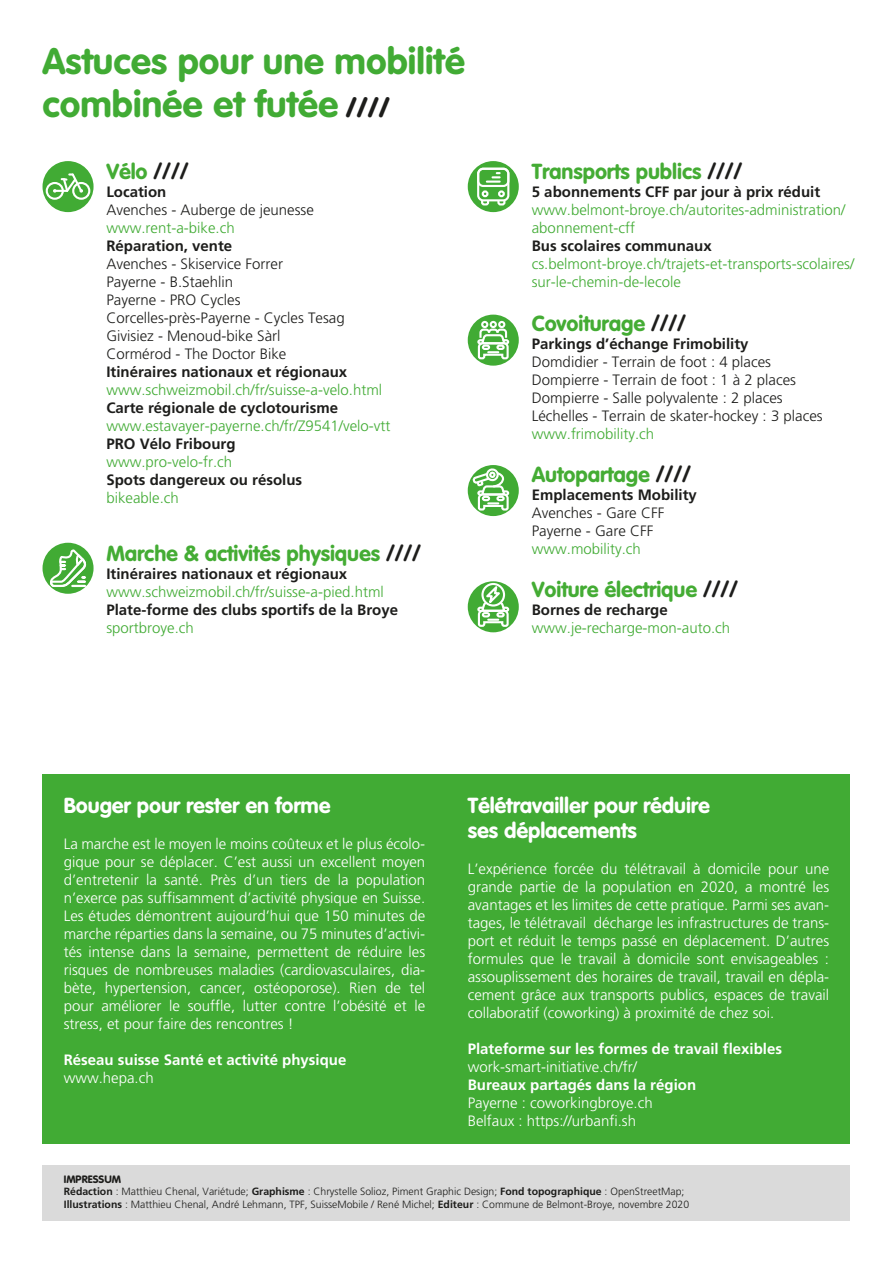
<style>
.page{position:relative;width:893px;height:1263px;background:#fff}
.page>*{position:absolute;margin:0;border:0;box-sizing:border-box;transform-origin:0 0}
.t1{font:700 36px/43.2px "Volkswagen";color:#41ab34}
.t2{font:700 21.15px "Volkswagen";letter-spacing:-.005em;color:#44ac34}
.t3{font:700 21.15px/25.2px "Volkswagen";letter-spacing:-.005em;color:#fff}
.t4{font:300 15px/18px "Frutiger";color:#fff;text-align:justify}
.t5{font:300 15px/18px "Frutiger";color:#41ab34}
.t6{font:300 15px/18px "Frutiger";color:#1d1d1b}
.t7{font:700 15px "Frutiger";color:#1d1d1b}
.t8{font:700 15px "Frutiger";color:#fff}
.t9{font:300 10.5px/12.6px "Frutiger";color:#1d1d1b}
.t10{font:700 10.5px "Volkswagen";color:#1d1d1b}
.s1{font-weight:800;font-size:25.5px;color:#1d1d1b}
.s2{color:#1d1d1b}
.s3{font-weight:700}
</style>
<div class="page">
<div style="left:43px;top:774px;width:807px;height:370px;background:#41ab34"></div>
<div style="left:43px;top:1165px;width:807px;height:55px;background:#dadada"></div>
<div style="left:43px;top:161px;width:51px;height:51px;background:#41ab34;border-radius:50%"></div>
<div style="left:72px;top:182px;width:18px;height:18px;border:2px solid #fff;border-radius:50%"></div>
<div style="left:46px;top:182px;width:18px;height:18px;border:2px solid #fff;border-radius:50%"></div>
<svg style="left:53px;top:173px;width:31px;height:21px"></svg>
<div style="left:43px;top:543px;width:51px;height:51px;background:#41ab34;border-radius:50%"></div>
<svg style="left:49px;top:548px;width:40px;height:40px"></svg>
<div style="left:468px;top:161px;width:51px;height:51px;background:#41ab34;border-radius:50%"></div>
<div style="left:477px;top:168px;width:32px;height:33px;border:2px solid #fff;border-radius:5px"></div>
<div style="left:477px;top:168px;width:32px;height:19px;border:2px solid #fff;border-radius:5px"></div>
<div style="left:498px;top:190px;width:7px;height:7px;border:2px solid #fff;border-radius:50%"></div>
<svg style="left:496px;top:198px;width:11px;height:8px"></svg>
<div style="left:482px;top:190px;width:6px;height:7px;border:2px solid #fff;border-radius:50%"></div>
<svg style="left:480px;top:198px;width:10px;height:8px"></svg>
<svg style="left:487px;top:172px;width:13px;height:11px"></svg>
<div style="left:468px;top:581px;width:51px;height:51px;background:#41ab34;border-radius:50%"></div>
<div style="left:481px;top:583px;width:24px;height:24px;border:2px solid #fff;border-radius:50%"></div>
<svg style="left:476px;top:584px;width:34px;height:44px"></svg>
<div style="left:468px;top:315px;width:51px;height:51px;background:#41ab34;border-radius:50%"></div>
<div style="left:490px;top:321px;width:7px;height:7px;border:2px solid #fff;border-radius:50%"></div>
<div style="left:498px;top:321px;width:7px;height:7px;border:2px solid #fff;border-radius:50%"></div>
<div style="left:481px;top:321px;width:7px;height:7px;border:2px solid #fff;border-radius:50%"></div>
<svg style="left:476px;top:322px;width:34px;height:38px"></svg>
<div style="left:468px;top:465px;width:51px;height:51px;background:#41ab34;border-radius:50%"></div>
<svg style="left:471px;top:466px;width:39px;height:46px"></svg>
<h1 class="t1" style="left:42px;top:39px;width:424px">Astuces pour une mobilité combinée et futée <span class="s1">////</span></h1>
<h2 class="t2" style="left:106px;top:160px;width:84px">Vélo <span class="s2">////</span></h2>
<p class="t7" style="left:106px;top:183px;width:61px">Location</p>
<p class="t6" style="left:106px;top:201px;width:209px">Avenches - Auberge de jeunesse</p>
<p class="t5" style="left:106px;top:219px;width:130px">www.rent-a-bike.ch</p>
<p class="t7" style="left:106px;top:237px;width:127px">Réparation, vente</p>
<p class="t6" style="left:106px;top:255px;width:240px">Avenches - Skiservice Forrer<br>Payerne - B.Staehlin<br>Payerne - PRO Cycles<br>Corcelles-près-Payerne - Cycles Tesag<br>Givisiez - Menoud-bike Sàrl<br>Cormérod - The Doctor Bike</p>
<p class="t7" style="left:106px;top:363px;width:242px">Itinéraires nationaux et régionaux</p>
<p class="t5" style="left:106px;top:381px;width:277px">www.schweizmobil.ch/fr/suisse-a-velo.html</p>
<p class="t7" style="left:106px;top:399px;width:233px">Carte régionale de cyclotourisme</p>
<p class="t5" style="left:106px;top:417px;width:286px">www.estavayer-payerne.ch/fr/Z9541/velo-vtt</p>
<p class="t7" style="left:106px;top:435px;width:131px">PRO Vélo Fribourg</p>
<p class="t5" style="left:106px;top:453px;width:127px">www.pro-velo-fr.ch</p>
<p class="t7" style="left:106px;top:471px;width:197px">Spots dangereux ou résolus</p>
<p class="t5" style="left:106px;top:489px;width:74px">bikeable.ch</p>
<h2 class="t2" style="left:106px;top:541px;width:316px">Marche &amp; activités physiques <span class="s2">////</span></h2>
<p class="t7" style="left:106px;top:565px;width:242px">Itinéraires nationaux et régionaux</p>
<p class="t5" style="left:106px;top:583px;width:279px">www.schweizmobil.ch/fr/suisse-a-pied.html</p>
<p class="t7" style="left:106px;top:601px;width:293px">Plate-forme des clubs sportifs de la Broye</p>
<p class="t5" style="left:106px;top:619px;width:89px">sportbroye.ch</p>
<h2 class="t2" style="left:532px;top:160px;width:212px">Transports publics <span class="s2">////</span></h2>
<p class="t7" style="left:532px;top:183px;width:290px">5 abonnements CFF par jour à prix réduit</p>
<p class="t5" style="left:532px;top:201px;width:315px">www.belmont-broye.ch/autorites-administration/ abonnement-cff</p>
<p class="t7" style="left:532px;top:237px;width:181px">Bus scolaires communaux</p>
<p class="t5" style="left:532px;top:255px;width:324px">cs.belmont-broye.ch/trajets-et-transports-scolaires/ sur-le-chemin-de-lecole</p>
<h2 class="t2" style="left:532px;top:311px;width:156px">Covoiturage <span class="s2">////</span></h2>
<p class="t7" style="left:532px;top:335px;width:218px">Parkings d’échange Frimobility</p>
<p class="t6" style="left:532px;top:353px;width:292px">Domdidier - Terrain de foot : 4 places Dompierre - Terrain de foot : 1 à 2 places Dompierre - Salle polyvalente : 2 places Léchelles - Terrain de skater-hockey : 3 places</p>
<p class="t5" style="left:532px;top:425px;width:124px">www.frimobility.ch</p>
<h2 class="t2" style="left:532px;top:462px;width:161px">Autopartage <span class="s2">////</span></h2>
<p class="t7" style="left:532px;top:486px;width:167px">Emplacements Mobility</p>
<p class="t6" style="left:532px;top:504px;width:134px">Avenches - Gare CFF<br>Payerne - Gare CFF</p>
<p class="t5" style="left:532px;top:540px;width:111px">www.mobility.ch</p>
<h2 class="t2" style="left:532px;top:577px;width:208px">Voiture électrique <span class="s2">////</span></h2>
<p class="t7" style="left:532px;top:601px;width:137px">Bornes de recharge</p>
<p class="t5" style="left:532px;top:619px;width:200px">www.je-recharge-mon-auto.ch</p>
<h2 class="t3" style="left:64px;top:793px;width:268px">Bouger pour rester en forme</h2>
<p class="t4" style="left:64px;top:835px;width:363px">La marche est le moyen le moins coûteux et le plus écolo&shy;gique pour se déplacer. C’est aussi un excellent moyen d’entretenir la santé. Près d’un tiers de la population n’exerce pas suffisamment d’activité physique en Suisse.<br>Les études démontrent aujourd’hui que 150 minutes de marche réparties dans la semaine, ou 75 minutes d’activi&shy;tés intense dans la semaine, permettent de réduire les risques de nombreuses maladies (cardiovasculaires, dia&shy;bète, hypertension, cancer, ostéoporose). Rien de tel pour améliorer le souffle, lutter contre l’obésité et le stress, et pour faire des rencontres !</p>
<p class="t8" style="left:64px;top:1051px;width:284px">Réseau suisse Santé et activité physique</p>
<p class="t4" style="left:64px;top:1069px;width:92px">www.hepa.ch</p>
<h2 class="t3" style="left:468px;top:793px;width:244px">Télétravailler pour réduire ses déplacements</h2>
<p class="t4" style="left:468px;top:860px;width:363px">L’expérience forcée du télétravail à domicile pour une grande partie de la population en 2020, a montré les avantages et les limites de cette pratique. Parmi ses avan&shy;tages, le télétravail décharge les infrastructures de trans&shy;port et réduit le temps passé en déplacement. D’autres formules que le travail à domicile sont envisageables : assouplissement des horaires de travail, travail en dépla&shy;cement grâce aux transports publics, espaces de travail collaboratif (coworking) à proximité de chez soi.</p>
<p class="t8" style="left:468px;top:1040px;width:316px">Plateforme sur les formes de travail flexibles</p>
<p class="t4" style="left:468px;top:1058px;width:171px">work-smart-initiative.ch/fr/</p>
<p class="t8" style="left:468px;top:1076px;width:230px">Bureaux partagés dans la région</p>
<p class="t4" style="left:468px;top:1094px;width:187px">Payerne : coworkingbroye.ch<br>Belfaux : https://urbanfi.sh</p>
<p class="t10" style="left:64px;top:1173px;width:59px">IMPRESSUM</p>
<p class="t9" style="left:64px;top:1185px;width:627px"><span class="s3">Rédaction</span> : Matthieu Chenal, Variétude; <span class="s3">Graphisme</span> : Chrystelle Solioz, Piment Graphic Design; <span class="s3">Fond topographique</span> : OpenStreetMap;<br><span class="s3">Illustrations</span> : Matthieu Chenal, André Lehmann, TPF, SuisseMobile / René Michel; <span class="s3">Editeur</span> : Commune de Belmont-Broye, novembre 2020</p>
</div>
